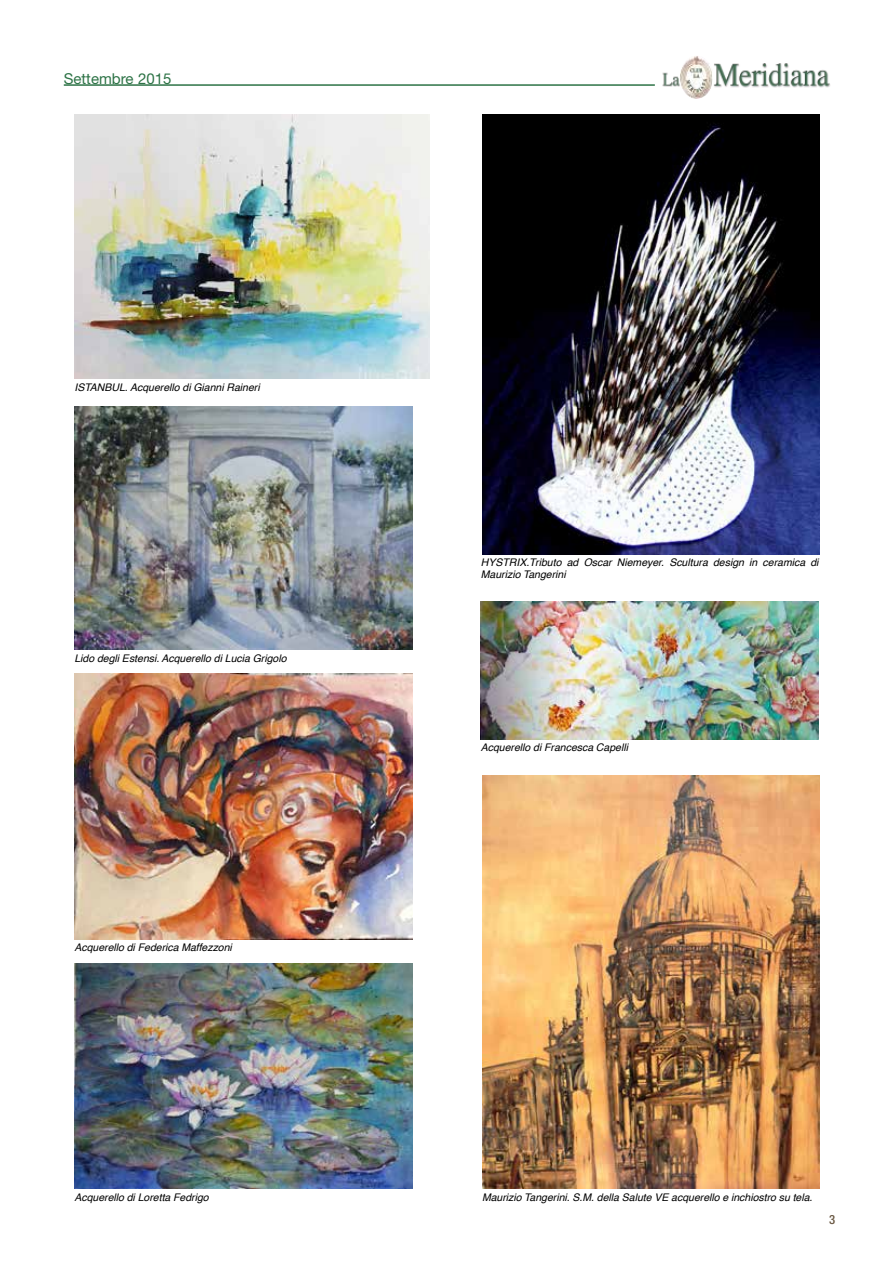
<style>
.page{position:relative;width:893px;height:1263px;background:#fff}
.page>*{position:absolute;margin:0;border:0;box-sizing:border-box;transform-origin:0 0}
.t1{font:15px "Helvetica Neue";color:#2d7346}
.t2{font:500 condensed 12.75px "Helvetica Neue";color:#695742}
.t3{font:italic 10.5px/12px "Helvetica";color:#000}
</style>
<div class="page">
<img style="left:713px;top:63px;width:117px;height:25px">
<img style="left:662px;top:72px;width:18px;height:15px">
<div style="left:680px;top:56px;width:33px;height:43px;background:#fbfcf8;border-radius:50%"></div>
<img style="left:680px;top:56px;width:32px;height:43px">
<hr style="left:64px;top:84px;width:591px;height:2px;background:#2d7346">
<img style="left:482px;top:115px;width:338px;height:439px">
<img style="left:74px;top:115px;width:356px;height:263px">
<img style="left:74px;top:406px;width:338px;height:244px">
<img style="left:482px;top:776px;width:338px;height:412px">
<img style="left:74px;top:673px;width:338px;height:266px">
<img style="left:481px;top:601px;width:338px;height:138px">
<img style="left:74px;top:963px;width:338px;height:225px">
<h1 class="t1" style="left:64px;top:70px;width:109px">Settembre 2015</h1>
<p class="t3" style="left:74px;top:381px;width:187px">ISTANBUL. Acquerello di Gianni Raineri</p>
<p class="t3" style="left:74px;top:653px;width:214px">Lido degli Estensi. Acquerello di Lucia Grigolo</p>
<p class="t3" style="left:74px;top:942px;width:159px">Acquerello di Federica Maffezzoni</p>
<p class="t3" style="left:481px;top:557px;width:339px">HYSTRIX.Tributo ad Oscar Niemeyer. Scultura design in ceramica di<br>Maurizio Tangerini</p>
<p class="t3" style="left:481px;top:742px;width:149px">Acquerello di Francesca Capelli</p>
<p class="t3" style="left:74px;top:1191px;width:136px">Acquerello di Loretta Fedrigo</p>
<p class="t3" style="left:482px;top:1191px;width:332px">Maurizio Tangerini. S.M. della Salute VE acquerello e inchiostro su tela.</p>
<p class="t2" style="left:829px;top:1212px;width:8px">3</p>
</div>
